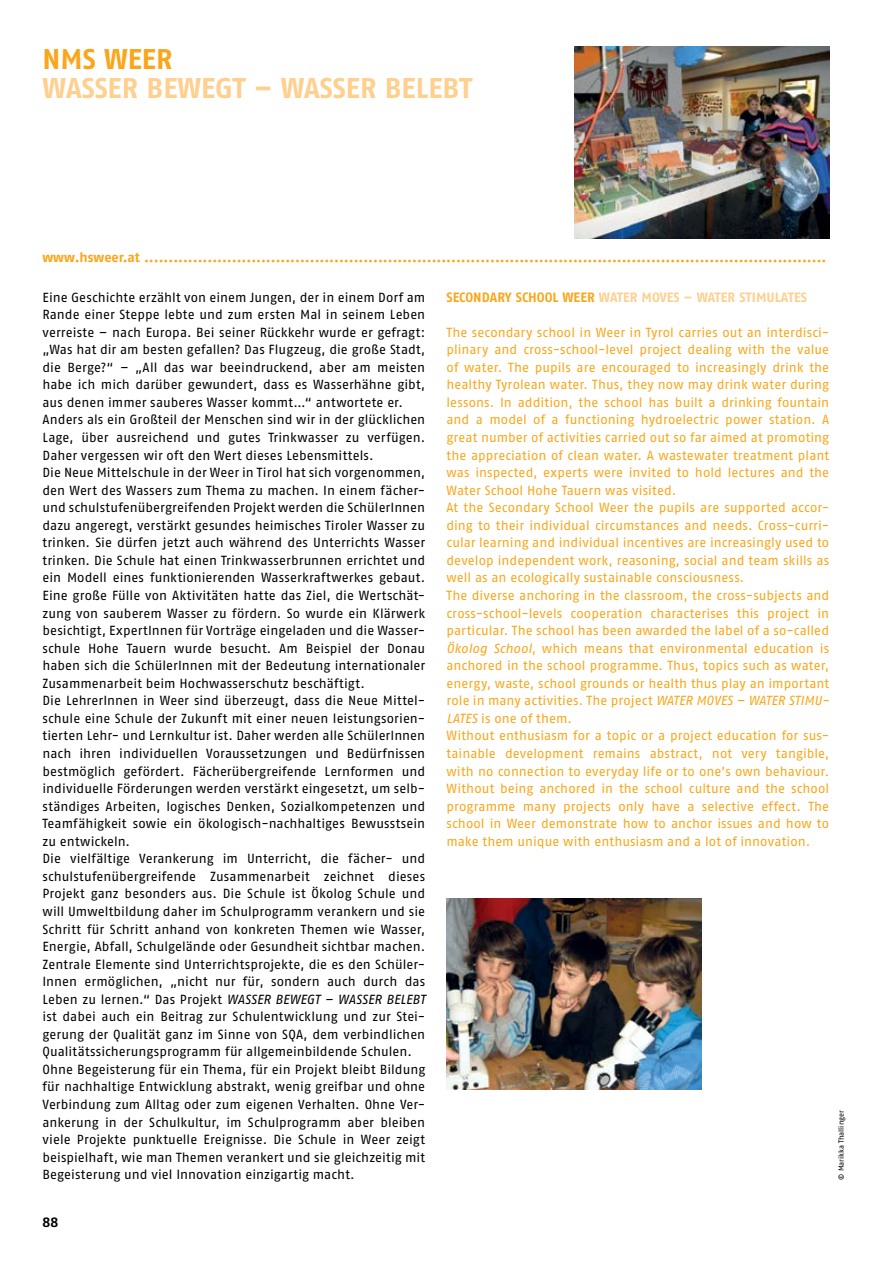
<style>
.page{position:relative;width:893px;height:1263px;background:#fff}
.page>*{position:absolute;margin:0;border:0;box-sizing:border-box;transform-origin:0 0}
.t1{font:28.5px "Fago No Bold Tf";color:#fecf8d}
.t2{font:28.5px "Fago No Bold Tf";color:#faa61a}
.t3{font:13.5px "Fago No Bold Tf";color:#faa61a}
.t4{font:13.5px "Fago No Bold Tf";letter-spacing:.005em;color:#fecf8d}
.t5{font:13.5px "Fago No Bold Tf";color:#000}
.t6{font:13.2px/17.5px "Fago No Regular Tf";color:#000}
.t7{font:13.2px/17.5px "Fago No Regular Tf";letter-spacing:.005em;color:#faa61a}
.t8{font:7.5px "Fago No Regular Tf";letter-spacing:-.005em;color:#000}
.s1{font-style:italic}
.s2{color:#faa61a}
</style>
<div class="page">
<img style="left:574px;top:47px;width:255px;height:191px">
<img style="left:446px;top:898px;width:256px;height:191px">
<h1 class="t2" style="left:43px;top:43px;width:131px">NMS WEER</h1>
<h1 class="t1" style="left:43px;top:71px;width:431px">WASSER BEWEGT – WASSER BELEBT</h1>
<p class="t3" style="left:43px;top:249px;width:785px">www.hsweer.at ............................................................................................................................................</p>
<p class="t6" style="left:43px;top:288px;width:384px">Eine Geschichte erzählt von einem Jungen, der in einem Dorf am Rande einer Steppe lebte und zum ersten Mal in seinem Leben verreiste – nach Europa. Bei seiner Rückkehr wurde er gefragt: „Was hat dir am besten gefallen? Das Flugzeug, die große Stadt, die Berge?“ – „All das war beeindruckend, aber am meisten habe ich mich darüber gewundert, dass es Wasserhähne gibt, aus denen immer sauberes Wasser kommt…“ antwortete er.<br>Anders als ein Großteil der Menschen sind wir in der glücklichen Lage, über ausreichend und gutes Trinkwasser zu verfügen.<br>Daher vergessen wir oft den Wert dieses Lebensmittels.<br>Die Neue Mittelschule in der Weer in Tirol hat sich vorgenommen, den Wert des Wassers zum Thema zu machen. In einem fächer&shy;und schulstufenübergreifenden Projekt werden die SchülerInnen dazu angeregt, verstärkt gesundes heimisches Tiroler Wasser zu trinken. Sie dürfen jetzt auch während des Unterrichts Wasser trinken. Die Schule hat einen Trinkwasserbrunnen errichtet und ein Modell eines funktionierenden Wasserkraftwerkes gebaut.<br>Eine große Fülle von Aktivitäten hatte das Ziel, die Wertschät&shy;zung von sauberem Wasser zu fördern. So wurde ein Klärwerk besichtigt, ExpertInnen für Vorträge eingeladen und die Wasser&shy;schule Hohe Tauern wurde besucht. Am Beispiel der Donau haben sich die SchülerInnen mit der Bedeutung internationaler Zusammenarbeit beim Hochwasserschutz beschäftigt.<br>Die LehrerInnen in Weer sind überzeugt, dass die Neue Mittel&shy;schule eine Schule der Zukunft mit einer neuen leistungsorien&shy;tierten Lehr- und Lernkultur ist. Daher werden alle SchülerInnen nach ihren individuellen Voraussetzungen und Bedürfnissen bestmöglich gefördert. Fächerübergreifende Lernformen und individuelle Förderungen werden verstärkt eingesetzt, um selb&shy;ständiges Arbeiten, logisches Denken, Sozialkompetenzen und Teamfähigkeit sowie ein ökologisch-nachhaltiges Bewusstsein zu entwickeln.<br>Die vielfältige Verankerung im Unterricht, die fächer- und schulstufenübergreifende Zusammenarbeit zeichnet dieses Projekt ganz besonders aus. Die Schule ist Ökolog Schule und will Umweltbildung daher im Schulprogramm verankern und sie Schritt für Schritt anhand von konkreten Themen wie Wasser, Energie, Abfall, Schulgelände oder Gesundheit sichtbar machen.<br>Zentrale Elemente sind Unterrichtsprojekte, die es den Schüler-Innen ermöglichen, „nicht nur für, sondern auch durch das Leben zu lernen.“ Das Projekt <span class="s1">WASSER BEWEGT – WASSER BELEBT </span>ist dabei auch ein Beitrag zur Schulentwicklung und zur Stei&shy;gerung der Qualität ganz im Sinne von SQA, dem verbindlichen Qualitätssicherungsprogramm für allgemeinbildende Schulen.<br>Ohne Begeisterung für ein Thema, für ein Projekt bleibt Bildung für nachhaltige Entwicklung abstrakt, wenig greifbar und ohne Verbindung zum Alltag oder zum eigenen Verhalten. Ohne Ver&shy;ankerung in der Schulkultur, im Schulprogramm aber bleiben viele Projekte punktuelle Ereignisse. Die Schule in Weer zeigt beispielhaft, wie man Themen verankert und sie gleichzeitig mit Begeisterung und viel Innovation einzigartig macht.</p>
<p class="t4" style="left:446px;top:289px;width:362px"><span class="s2">SECONDARY SCHOOL WEER</span> WATER MOVES – WATER STIMULATES</p>
<p class="t7" style="left:446px;top:323px;width:384px">The secondary school in Weer in Tyrol carries out an interdisci&shy;plinary and cross-school-level project dealing with the value of water. The pupils are encouraged to increasingly drink the healthy Tyrolean water. Thus, they now may drink water during lessons. In addition, the school has built a drinking fountain and a model of a functioning hydroelectric power station. A great number of activities carried out so far aimed at promoting the appreciation of clean water. A wastewater treatment plant was inspected, experts were invited to hold lectures and the Water School Hohe Tauern was visited.<br>At the Secondary School Weer the pupils are supported accor&shy;ding to their individual circumstances and needs. Cross-curri&shy;cular learning and individual incentives are increasingly used to develop independent work, reasoning, social and team skills as well as an ecologically sustainable consciousness.<br>The diverse anchoring in the classroom, the cross-subjects and cross-school-levels cooperation characterises this project in particular. The school has been awarded the label of a so-called <span class="s1">Ökolog School,</span> which means that environmental education is anchored in the school programme. Thus, topics such as water, energy, waste, school grounds or health thus play an important role in many activities. The project <span class="s1">WATER MOVES – WATER STIMU-LATES</span> is one of them.<br>Without enthusiasm for a topic or a project education for sus&shy;tainable development remains abstract, not very tangible, with no connection to everyday life or to one’s own behaviour.<br>Without being anchored in the school culture and the school programme many projects only have a selective effect. The school in Weer demonstrate how to anchor issues and how to make them unique with enthusiasm and a lot of innovation.</p>
<p class="t8" style="left:837px;top:1179px;width:71px;rotate:-90deg">© Marikka Thallinger</p>
<p class="t5" style="left:43px;top:1214px;width:17px">88</p>
</div>
